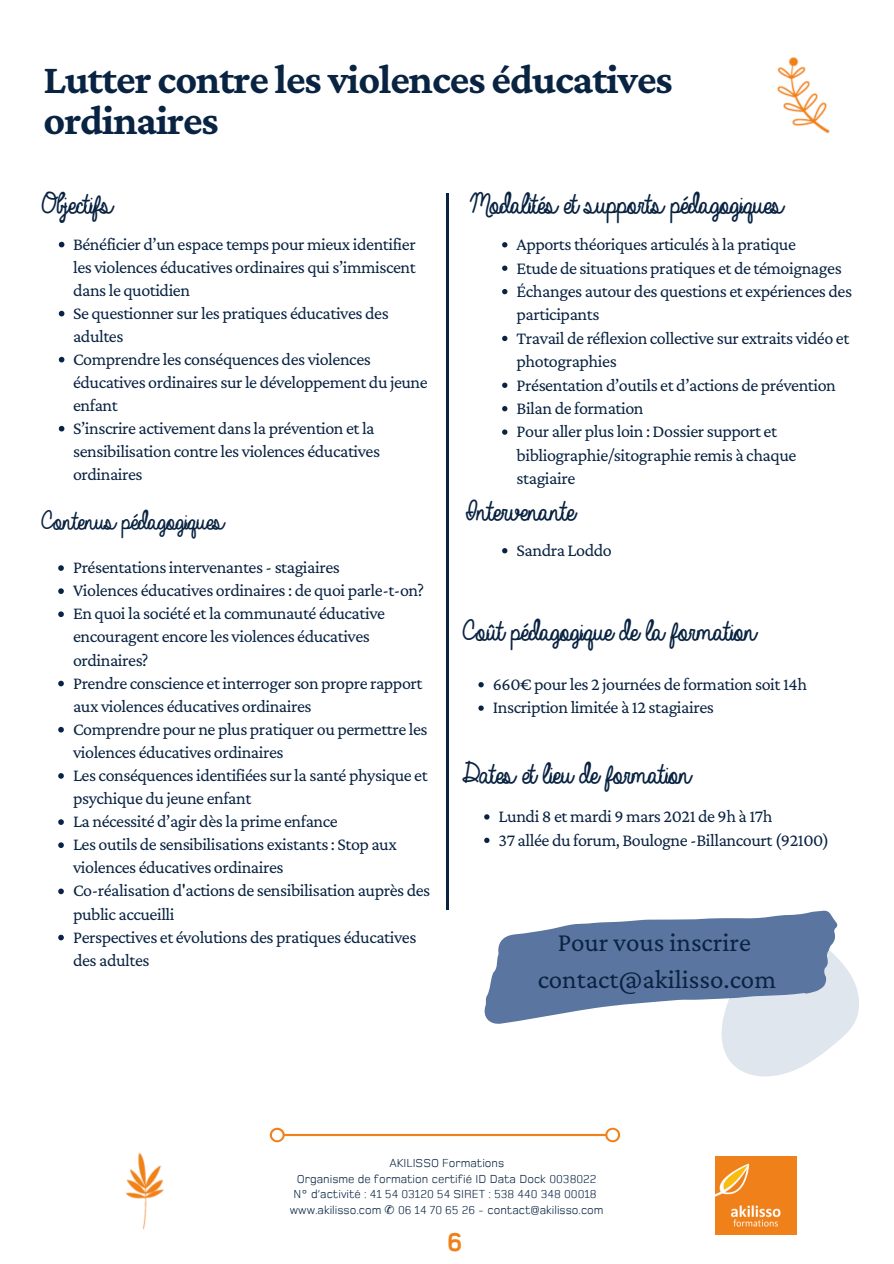
<style>
.page{position:relative;width:894px;height:1264px;background:#fff}
.page>*{position:absolute;margin:0;border:0;box-sizing:border-box;transform-origin:0 0}
.t1{font:700 42px/41.7px "Crimson Pro";letter-spacing:-.025em;color:#092342}
.t2{font:31.5px "Always In My Heart";letter-spacing:-.025em;color:#092342}
.t3{font:28.5px "Always In My Heart";letter-spacing:-.025em;color:#092342}
.t4{font:27px/37.2px "Crimson Pro";color:#092342;text-align:center}
.t5{font:700 27px "Foundry Monoline";color:#ef811b}
.t6{font:18px/23.1px "Crimson Pro";letter-spacing:-.025em;color:#092342}
.t7{font:12px/15.8px "Foundry Monoline";color:#092342;text-align:center}
.s1{font-family:"DejaVu Sans"}
</style>
<div class="page">
<hr style="left:446px;top:193px;width:3px;height:716px;background:#092342">
<svg style="left:58px;top:565px;width:6px;height:6px"></svg>
<svg style="left:58px;top:588px;width:6px;height:6px"></svg>
<svg style="left:58px;top:611px;width:6px;height:6px"></svg>
<svg style="left:58px;top:680px;width:6px;height:6px"></svg>
<svg style="left:58px;top:727px;width:6px;height:5px"></svg>
<svg style="left:58px;top:773px;width:6px;height:5px"></svg>
<svg style="left:58px;top:819px;width:6px;height:6px"></svg>
<svg style="left:58px;top:842px;width:6px;height:6px"></svg>
<svg style="left:58px;top:888px;width:6px;height:6px"></svg>
<svg style="left:58px;top:934px;width:6px;height:6px"></svg>
<svg style="left:59px;top:242px;width:5px;height:5px"></svg>
<svg style="left:59px;top:311px;width:5px;height:5px"></svg>
<svg style="left:59px;top:357px;width:5px;height:5px"></svg>
<svg style="left:59px;top:426px;width:5px;height:5px"></svg>
<svg style="left:502px;top:242px;width:5px;height:5px"></svg>
<svg style="left:502px;top:265px;width:5px;height:6px"></svg>
<svg style="left:502px;top:289px;width:5px;height:5px"></svg>
<svg style="left:502px;top:336px;width:5px;height:5px"></svg>
<svg style="left:502px;top:382px;width:5px;height:6px"></svg>
<svg style="left:502px;top:406px;width:5px;height:5px"></svg>
<svg style="left:502px;top:429px;width:5px;height:6px"></svg>
<svg style="left:270px;top:1127px;width:350px;height:15px"></svg>
<img style="left:126px;top:1152px;width:38px;height:78px">
<img style="left:715px;top:1156px;width:81px;height:78px">
<svg style="left:484px;top:910px;width:375px;height:167px"></svg>
<svg style="left:478px;top:682px;width:5px;height:5px"></svg>
<svg style="left:478px;top:705px;width:5px;height:5px"></svg>
<svg style="left:502px;top:548px;width:5px;height:5px"></svg>
<img style="left:777px;top:57px;width:53px;height:77px">
<svg style="left:484px;top:814px;width:5px;height:5px"></svg>
<svg style="left:484px;top:837px;width:5px;height:6px"></svg>
<h1 class="t1" style="left:44px;top:57px;width:630px">Lutter contre les violences éducatives ordinaires</h1>
<h2 class="t2" style="left:36px;top:187px;width:72px">Objectifs</h2>
<h2 class="t2" style="left:465px;top:187px;width:313px">Modalités et supports pédagogiques</h2>
<p class="t6" style="left:73px;top:232px;width:356px">Bénéficier d’un espace temps pour mieux identifier les violences éducatives ordinaires qui s’immiscent dans le quotidien<br>Se questionner sur les pratiques éducatives des adultes<br>Comprendre les conséquences des violences éducatives ordinaires sur le développement du jeune enfant<br>S’inscrire activement dans la prévention et la sensibilisation contre les violences éducatives ordinaires</p>
<h3 class="t3" style="left:36px;top:505px;width:184px">Contenus pédagogiques</h3>
<p class="t6" style="left:73px;top:555px;width:358px">Présentations intervenantes - stagiaires<br>Violences éducatives ordinaires : de quoi parle-t-on?<br>En quoi la société et la communauté éducative encouragent encore les violences éducatives ordinaires?<br>Prendre conscience et interroger son propre rapport aux violences éducatives ordinaires<br>Comprendre pour ne plus pratiquer ou permettre les violences éducatives ordinaires<br>Les conséquences identifiées sur la santé physique et psychique du jeune enfant<br>La nécessité d’agir dès la prime enfance<br>Les outils de sensibilisations existants : Stop aux violences éducatives ordinaires<br>Co-réalisation d'actions de sensibilisation auprès des public accueilli<br>Perspectives et évolutions des pratiques éducatives des adultes</p>
<p class="t6" style="left:516px;top:232px;width:337px">Apports théoriques articulés à la pratique<br>Etude de situations pratiques et de témoignages Échanges autour des questions et expériences des participants<br>Travail de réflexion collective sur extraits vidéo et photographies<br>Présentation d’outils et d’actions de prévention Bilan de formation<br>Pour aller plus loin : Dossier support et bibliographie/sitographie remis à chaque stagiaire</p>
<h2 class="t2" style="left:459px;top:494px;width:111px">Intervenante</h2>
<p class="t6" style="left:516px;top:538px;width:97px">Sandra Loddo</p>
<h2 class="t2" style="left:456px;top:614px;width:295px">Coût pédagogique de la formation</h2>
<p class="t6" style="left:492px;top:672px;width:315px">660€ pour les 2 journées de formation soit 14h<br>Inscription limitée à 12 stagiaires</p>
<h2 class="t2" style="left:456px;top:757px;width:230px">Dates et lieu de formation</h2>
<p class="t6" style="left:498px;top:804px;width:332px">Lundi 8 et mardi 9 mars 2021 de 9h à 17h<br>37 allée du forum, Boulogne -Billancourt (92100)</p>
<h3 class="t4" style="left:537px;top:922px;width:240px">Pour vous inscrire contact@akilisso.com</h3>
<p class="t7" style="left:290px;top:1155px;width:315px">AKILISSO Formations<br>Organisme de formation certifié ID Data Dock 0038022<br>N° d’activité : 41 54 03120 54 SIRET : 538 440 348 00018 www.akilisso.com <span class="s1">✆</span> 06 14 70 65 26 - contact@akilisso.com</p>
<h3 class="t5" style="left:447px;top:1229px;width:17px">6</h3>
</div>
